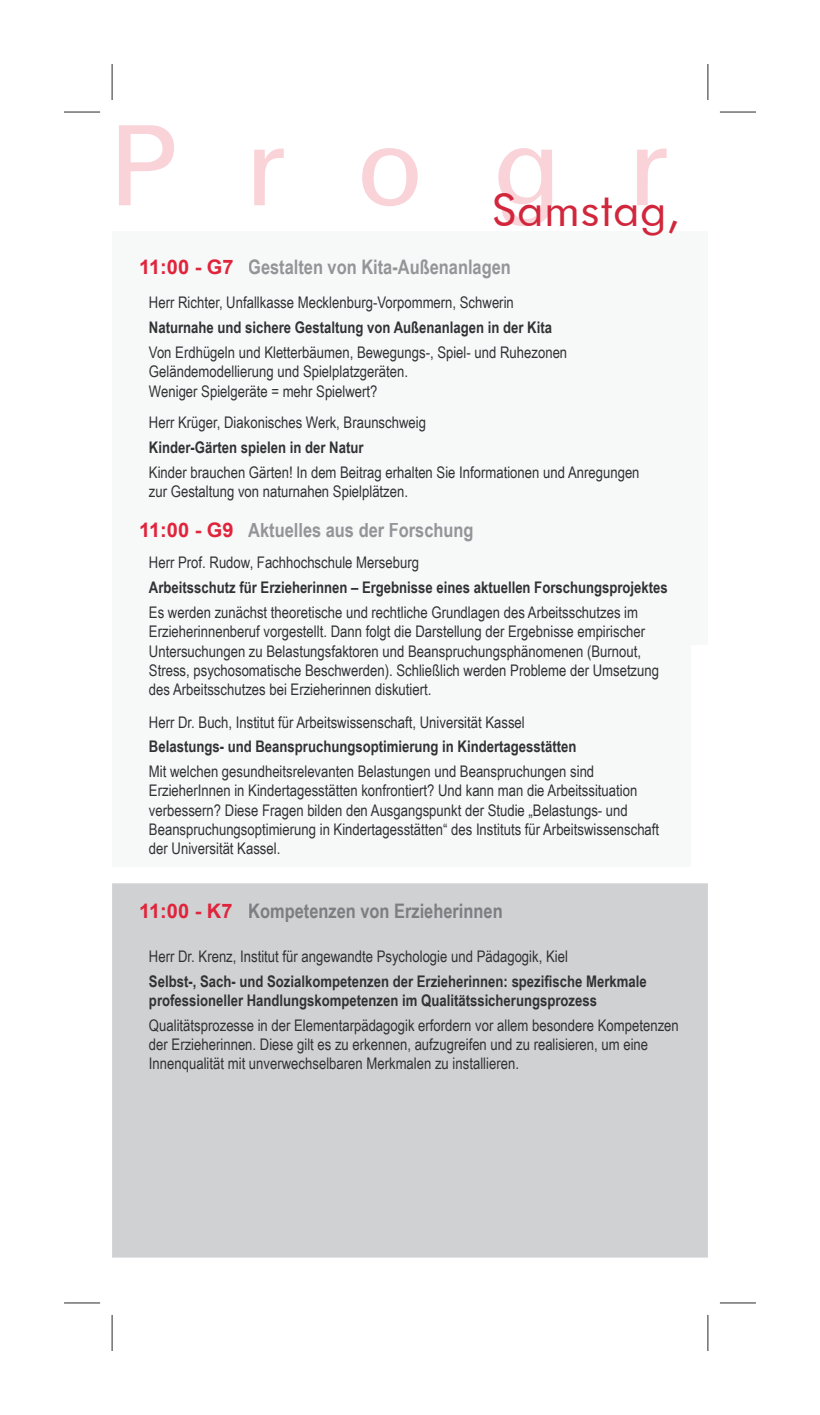
<style>
.page{position:relative;width:820px;height:1415px;background:#fff}
.page>*{position:absolute;margin:0;border:0;box-sizing:border-box;transform-origin:0 0}
.t1{font:120px "Universal";color:#f9d3d8}
.t2{font:44px "Future Face";color:#d1273c}
.t3{font:700 20px "Arial Narrow";color:#959599}
.t4{font:700 20px "Arial Narrow";color:#7e7e82}
.t5{font:700 20px "Arial";color:#e0243c}
.t6{font:16px/19.2px "Arial Narrow";color:#323235}
.t7{font:700 16px/19.2px "Arial Narrow";color:#323235}
</style>
<div class="page">
<div style="left:112px;top:645px;width:578px;height:221px;background:#f7f8f8"></div>
<div style="left:112px;top:883px;width:595px;height:374px;background:#cfd1d3"></div>
<div style="left:248px;top:523px;width:224px;height:18px;background:#f7f8f8"></div>
<div style="left:249px;top:903px;width:252px;height:18px;background:#cfd1d3"></div>
<div style="left:249px;top:259px;width:260px;height:19px;background:#f7f8f8"></div>
<hr style="left:112px;top:64px;width:1px;height:36px;background:#2a2828">
<hr style="left:64px;top:112px;width:36px;height:1px;background:#2a2828">
<hr style="left:707px;top:64px;width:1px;height:36px;background:#2a2828">
<hr style="left:719px;top:112px;width:36px;height:1px;background:#2a2828">
<hr style="left:112px;top:1315px;width:1px;height:36px;background:#2a2828">
<hr style="left:64px;top:1302px;width:36px;height:1px;background:#2a2828">
<hr style="left:707px;top:1315px;width:1px;height:36px;background:#2a2828">
<hr style="left:719px;top:1302px;width:36px;height:1px;background:#2a2828">
<h1 class="t1" style="left:112px;top:101px;width:557px">P r o g r</h1>
<h2 class="t2" style="left:492px;top:182px;width:188px">Samstag,</h2>
<p class="t3" style="left:248px;top:252px;width:264px">Gestalten von Kita-Außenanlagen</p>
<p class="t5" style="left:139px;top:254px;width:96px">11:00 - G7</p>
<p class="t6" style="left:149px;top:293px;width:366px">Herr Richter, Unfallkasse Mecklenburg-Vorpommern, Schwerin</p>
<p class="t7" style="left:149px;top:317px;width:404px">Naturnahe und sichere Gestaltung von Außenanlagen in der Kita</p>
<p class="t6" style="left:149px;top:342px;width:419px">Von Erdhügeln und Kletterbäumen, Bewegungs-, Spiel- und Ruhezonen<br>Geländemodellierung und Spielplatzgeräten.<br>Weniger Spielgeräte = mehr Spielwert?</p>
<p class="t6" style="left:149px;top:412px;width:278px">Herr Krüger, Diakonisches Werk, Braunschweig</p>
<p class="t7" style="left:149px;top:437px;width:216px">Kinder-Gärten spielen in der Natur</p>
<p class="t6" style="left:149px;top:462px;width:492px">Kinder brauchen Gärten! In dem Beitrag erhalten Sie Informationen und Anregungen zur Gestaltung von naturnahen Spielplätzen.</p>
<p class="t5" style="left:139px;top:517px;width:96px">11:00 - G9</p>
<p class="t3" style="left:248px;top:515px;width:227px">Aktuelles aus der Forschung</p>
<p class="t6" style="left:149px;top:552px;width:271px">Herr Prof. Rudow, Fachhochschule Merseburg</p>
<p class="t7" style="left:149px;top:577px;width:520px">Arbeitsschutz für Erzieherinnen – Ergebnisse eines aktuellen Forschungsprojektes</p>
<p class="t6" style="left:149px;top:602px;width:511px">Es werden zunächst theoretische und rechtliche Grundlagen des Arbeitsschutzes im Erzieherinnenberuf vorgestellt. Dann folgt die Darstellung der Ergebnisse empirischer Untersuchungen zu Belastungsfaktoren und Beanspruchungsphänomenen (Burnout, Stress, psychosomatische Beschwerden). Schließlich werden Probleme der Umsetzung des Arbeitsschutzes bei Erzieherinnen diskutiert.</p>
<p class="t6" style="left:149px;top:711px;width:377px">Herr Dr. Buch, Institut für Arbeitswissenschaft, Universität Kassel</p>
<p class="t7" style="left:149px;top:736px;width:429px">Belastungs- und Beanspruchungsoptimierung in Kindertagesstätten</p>
<p class="t6" style="left:149px;top:761px;width:511px">Mit welchen gesundheitsrelevanten Belastungen und Beanspruchungen sind ErzieherInnen in Kindertagesstätten konfrontiert? Und kann man die Arbeitssituation verbessern? Diese Fragen bilden den Ausgangspunkt der Studie „Belastungs- und Beanspruchungsoptimierung in Kindertagesstätten“ des Instituts für Arbeitswissenschaft der Universität Kassel.</p>
<p class="t5" style="left:139px;top:897px;width:95px">11:00 - K7</p>
<p class="t4" style="left:248px;top:895px;width:256px">Kompetenzen von Erzieherinnen</p>
<p class="t6" style="left:149px;top:946px;width:420px">Herr Dr. Krenz, Institut für angewandte Psychologie und Pädagogik, Kiel</p>
<p class="t7" style="left:149px;top:971px;width:499px">Selbst-, Sach- und Sozialkompetenzen der Erzieherinnen: spezifische Merkmale professioneller Handlungskompetenzen im Qualitätssicherungsprozess</p>
<p class="t6" style="left:149px;top:1015px;width:531px">Qualitätsprozesse in der Elementarpädagogik erfordern vor allem besondere Kompetenzen der Erzieherinnen. Diese gilt es zu erkennen, aufzugreifen und zu realisieren, um eine<br>Innenqualität mit unverwechselbaren Merkmalen zu installieren.</p>
</div>
